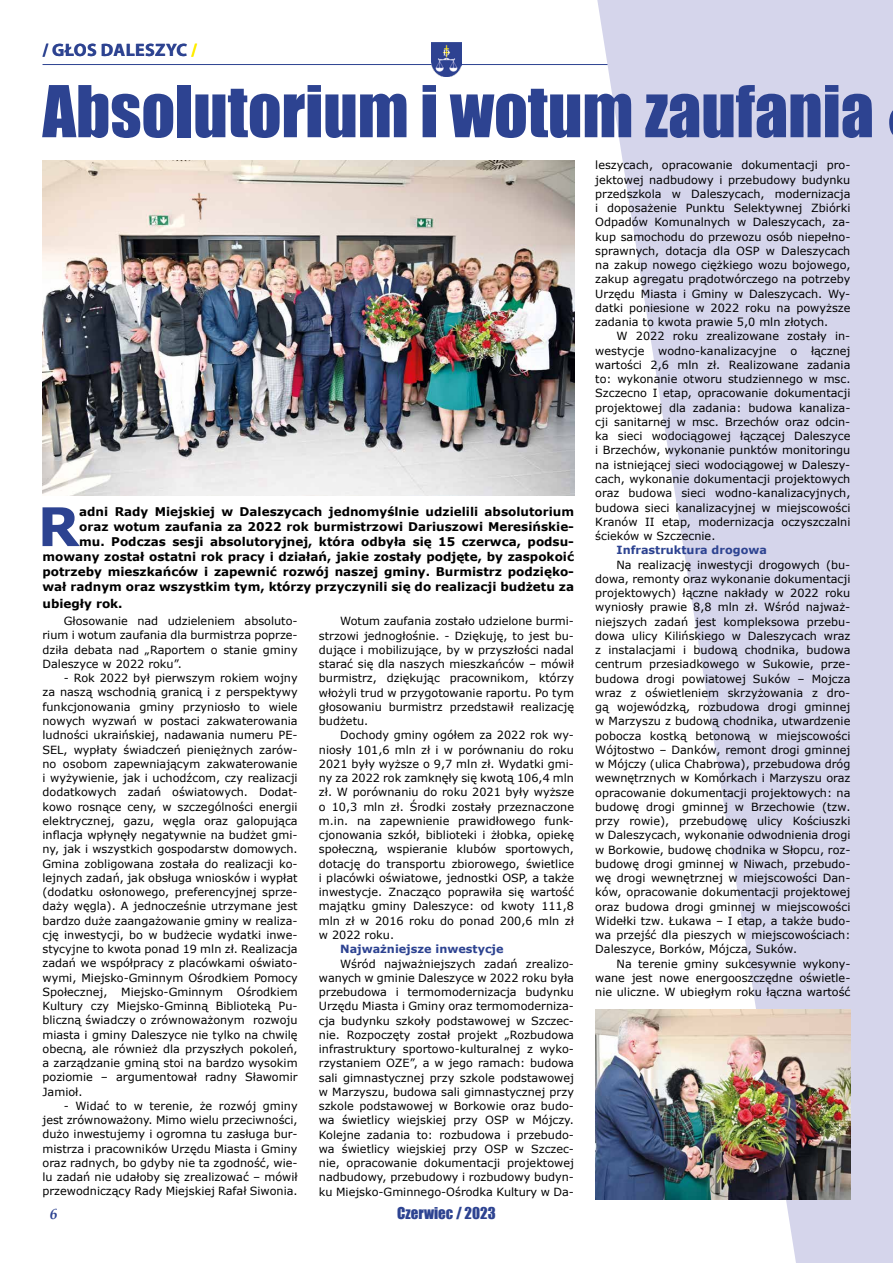
<style>
.page{position:relative;width:893px;height:1263px;background:#fff}
.page>*{position:absolute;margin:0;border:0;box-sizing:border-box;transform-origin:0 0}
.t1{font:66px "Impact";color:#2d4391}
.t2{font:700 53.25px "Verdana";color:#2d4391}
.t3{font:700 18px "Myriad Pro";letter-spacing:.02em;color:#2d4391}
.t4{font:15px "Impact";color:#2d4391}
.t5{font:italic 700 15px "Palatino Linotype";color:#2d4391}
.t6{font:700 12px/15px "Verdana";color:#000;text-align:right}
.t7{font:11.25px/14.2px "Verdana";color:#000;text-align:justify}
.t8{font:700 11.25px "Verdana";color:#2d4391}
.s1{color:#ffed00}
</style>
<div class="page">
<hr style="left:43px;top:64px;width:807px;height:1px;background:#2d4391">
<img style="left:432px;top:43px;width:29px;height:34px">
<svg style="left:597px;top:0;width:296px;height:1263px;fill:#d5d5eb"></svg>
<img style="left:595px;top:1010px;width:255px;height:189px">
<img style="left:43px;top:160px;width:531px;height:335px">
<h3 class="t3" style="left:43px;top:38px;width:156px">/ GŁOS DALESZYC <span class="s1">/</span></h3>
<h1 class="t1" style="left:43px;top:60px;width:833px">Absolutorium i wotum zaufania</h1>
<p class="t6" style="left:43px;top:504px;width:533px">adni Rady Miejskiej w Daleszycach jednomyślnie udzielili absolutorium<br>oraz wotum zaufania za 2022 rok burmistrzowi Dariuszowi Meresińskie-<br>mu. Podczas sesji absolutoryjnej, która odbyła się 15 czerwca, podsu&shy;mowany został ostatni rok pracy i działań, jakie zostały podjęte, by zaspokoić potrzeby mieszkańców i zapewnić rozwój naszej gminy. Burmistrz podzięko&shy;wał radnym oraz wszystkim tym, którzy przyczynili się do realizacji budżetu za</p>
<p class="t6" style="left:43px;top:595px;width:82px">ubiegły rok.</p>
<h2 class="t2" style="left:38px;top:489px;width:43px">R</h2>
<p class="t7" style="left:43px;top:614px;width:257px;text-indent:21px">Głosowanie nad udzieleniem absoluto&shy;rium i wotum zaufania dla burmistrza poprze&shy;dziła debata nad „Raportem o stanie gminy Daleszyce w 2022 roku”.</p>
<p class="t7" style="left:43px;top:671px;width:257px;text-indent:21px">- Rok 2022 był pierwszym rokiem wojny za naszą wschodnią granicą i z perspektywy funkcjonowania gminy przyniosło to wiele nowych wyzwań w postaci zakwaterowania ludności ukraińskiej, nadawania numeru PE-SEL, wypłaty świadczeń pieniężnych zarów&shy;no osobom zapewniającym zakwaterowanie i wyżywienie, jak i uchodźcom, czy realizacji dodatkowych zadań oświatowych. Dodat&shy;kowo rosnące ceny, w szczególności energii elektrycznej, gazu, węgla oraz galopująca inflacja wpłynęły negatywnie na budżet gmi&shy;ny, jak i wszystkich gospodarstw domowych.<br>Gmina zobligowana została do realizacji ko&shy;lejnych zadań, jak obsługa wniosków i wypłat (dodatku osłonowego, preferencyjnej sprze&shy;daży węgla). A jednocześnie utrzymane jest bardzo duże zaangażowanie gminy w realiza&shy;cję inwestycji, bo w budżecie wydatki inwe&shy;stycyjne to kwota ponad 19 mln zł. Realizacja zadań we współpracy z placówkami oświato&shy;wymi, Miejsko-Gminnym Ośrodkiem Pomocy Społecznej, Miejsko-Gminnym Ośrodkiem Kultury czy Miejsko-Gminną Biblioteką Pu&shy;bliczną świadczy o zrównoważonym rozwoju miasta i gminy Daleszyce nie tylko na chwilę obecną, ale również dla przyszłych pokoleń, a zarządzanie gminą stoi na bardzo wysokim poziomie – argumentował radny Sławomir Jamioł.</p>
<p class="t7" style="left:43px;top:1098px;width:257px;text-indent:21px">- Widać to w terenie, że rozwój gminy jest zrównoważony. Mimo wielu przeciwności, dużo inwestujemy i ogromna tu zasługa bur&shy;mistrza i pracowników Urzędu Miasta i Gminy oraz radnych, bo gdyby nie ta zgodność, wie&shy;lu zadań nie udałoby się zrealizować – mówił przewodniczący Rady Miejskiej Rafał Siwonia.</p>
<p class="t7" style="left:319px;top:614px;width:257px;text-indent:21px">Wotum zaufania zostało udzielone burmi&shy;strzowi jednogłośnie. - Dziękuję, to jest bu&shy;dujące i mobilizujące, by w przyszłości nadal starać się dla naszych mieszkańców – mówił burmistrz, dziękując pracownikom, którzy włożyli trud w przygotowanie raportu. Po tym głosowaniu burmistrz przedstawił realizację budżetu.</p>
<p class="t7" style="left:319px;top:728px;width:257px;text-indent:21px">Dochody gminy ogółem za 2022 rok wy&shy;niosły 101,6 mln zł i w porównaniu do roku 2021 były wyższe o 9,7 mln zł. Wydatki gmi&shy;ny za 2022 rok zamknęły się kwotą 106,4 mln zł. W porównaniu do roku 2021 były wyższe o 10,3 mln zł. Środki zostały przeznaczone m.in. na zapewnienie prawidłowego funk&shy;cjonowania szkół, biblioteki i żłobka, opiekę społeczną, wspieranie klubów sportowych, dotację do transportu zbiorowego, świetlice i placówki oświatowe, jednostki OSP, a także inwestycje. Znacząco poprawiła się wartość majątku gminy Daleszyce: od kwoty 111,8 mln zł w 2016 roku do ponad 200,6 mln zł w 2022 roku.</p>
<p class="t8" style="left:340px;top:941px;width:165px">Najważniejsze inwestycje</p>
<p class="t7" style="left:319px;top:956px;width:257px;text-indent:21px">Wśród najważniejszych zadań zrealizo&shy;wanych w gminie Daleszyce w 2022 roku była przebudowa i termomodernizacja budynku Urzędu Miasta i Gminy oraz termomoderniza&shy;cja budynku szkoły podstawowej w Szczec&shy;nie. Rozpoczęty został projekt „Rozbudowa infrastruktury sportowo-kulturalnej z wyko&shy;rzystaniem OZE”, a w jego ramach: budowa sali gimnastycznej przy szkole podstawowej w Marzyszu, budowa sali gimnastycznej przy szkole podstawowej w Borkowie oraz budo&shy;wa świetlicy wiejskiej przy OSP w Mójczy.<br>Kolejne zadania to: rozbudowa i przebudo&shy;wa świetlicy wiejskiej przy OSP w Szczec&shy;nie, opracowanie dokumentacji projektowej nadbudowy, przebudowy i rozbudowy budyn&shy;ku Miejsko-Gminnego-Ośrodka Kultury w Da-</p>
<h3 class="t5" style="left:50px;top:1203px;width:9px">6</h3>
<h3 class="t4" style="left:397px;top:1202px;width:100px">Czerwiec / 2023</h3>
<p class="t7" style="left:595px;top:158px;width:257px">leszycach, opracowanie dokumentacji pro&shy;jektowej nadbudowy i przebudowy budynku przedszkola w Daleszycach, modernizacja i doposażenie Punktu Selektywnej Zbiórki Odpadów Komunalnych w Daleszycach, za&shy;kup samochodu do przewozu osób niepełno&shy;sprawnych, dotacja dla OSP w Daleszycach na zakup nowego ciężkiego wozu bojowego, zakup agregatu prądotwórczego na potrzeby Urzędu Miasta i Gminy w Daleszycach. Wy&shy;datki poniesione w 2022 roku na powyższe zadania to kwota prawie 5,0 mln złotych.</p>
<p class="t7" style="left:595px;top:329px;width:257px;text-indent:21px">W 2022 roku zrealizowane zostały in&shy;westycje wodno-kanalizacyjne o łącznej wartości 2,6 mln zł. Realizowane zadania to: wykonanie otworu studziennego w msc.<br>Szczecno I etap, opracowanie dokumentacji projektowej dla zadania: budowa kanaliza&shy;cji sanitarnej w msc. Brzechów oraz odcin&shy;ka sieci wodociągowej łączącej Daleszyce i Brzechów, wykonanie punktów monitoringu na istniejącej sieci wodociągowej w Daleszy&shy;cach, wykonanie dokumentacji projektowych oraz budowa sieci wodno-kanalizacyjnych, budowa sieci kanalizacyjnej w miejscowości Kranów II etap, modernizacja oczyszczalni ścieków w Szczecnie.</p>
<p class="t8" style="left:617px;top:542px;width:152px">Infrastruktura drogowa</p>
<p class="t7" style="left:595px;top:557px;width:257px;text-indent:21px">Na realizację inwestycji drogowych (bu&shy;dowa, remonty oraz wykonanie dokumentacji projektowych) łączne nakłady w 2022 roku wyniosły prawie 8,8 mln zł. Wśród najważ&shy;niejszych zadań jest kompleksowa przebu&shy;dowa ulicy Kilińskiego w Daleszycach wraz z instalacjami i budową chodnika, budowa centrum przesiadkowego w Sukowie, prze&shy;budowa drogi powiatowej Suków – Mojcza wraz z oświetleniem skrzyżowania z dro&shy;gą wojewódzką, rozbudowa drogi gminnej w Marzyszu z budową chodnika, utwardzenie pobocza kostką betonową w miejscowości Wójtostwo – Danków, remont drogi gminnej w Mójczy (ulica Chabrowa), przebudowa dróg wewnętrznych w Komórkach i Marzyszu oraz opracowanie dokumentacji projektowych: na budowę drogi gminnej w Brzechowie (tzw. przy rowie), przebudowę ulicy Kościuszki w Daleszycach, wykonanie odwodnienia drogi w Borkowie, budowę chodnika w Słopcu, roz&shy;budowę drogi gminnej w Niwach, przebudo&shy;wę drogi wewnętrznej w miejscowości Dan&shy;ków, opracowanie dokumentacji projektowej oraz budowa drogi gminnej w miejscowości Widełki tzw. Łukawa – I etap, a także budo&shy;wa przejść dla pieszych w miejscowościach:<br>Daleszyce, Borków, Mójcza, Suków.</p>
<p class="t7" style="left:595px;top:956px;width:257px;text-indent:21px">Na terenie gminy sukcesywnie wykony&shy;wane jest nowe energooszczędne oświetle&shy;nie uliczne. W ubiegłym roku łączna wartość</p>
</div>
